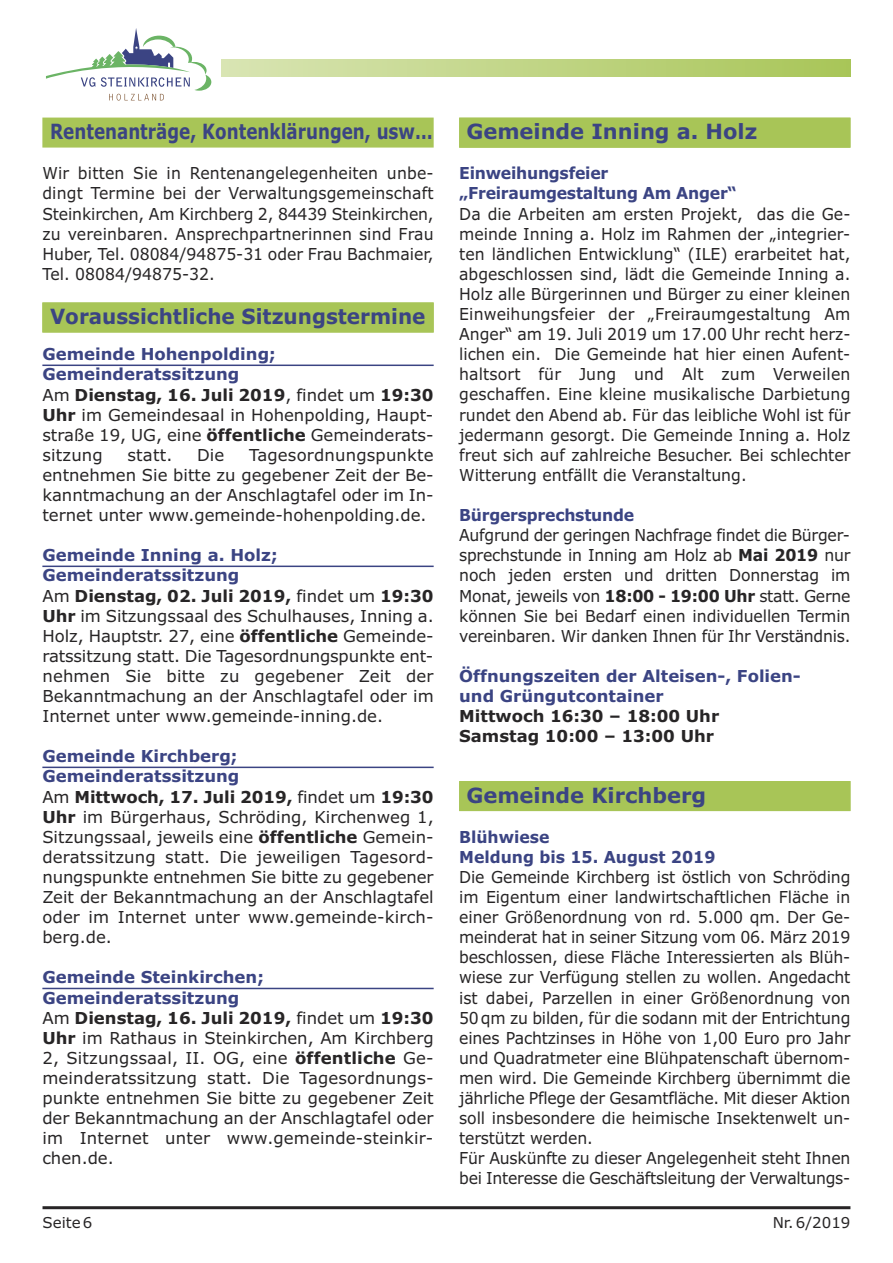
<style>
.page{position:relative;width:893px;height:1263px;background:#fff}
.page>*{position:absolute;margin:0;border:0;box-sizing:border-box;transform-origin:0 0}
.t1{font:700 21px "Verdana";color:#3b4483}
.t2{font:700 21px "Verdana";color:#3b4483;scale:.8 1}
.t3{font:700 21px "Verdana";color:#3b4483;scale:.95 1}
.t4{font:16.5px/20.1px "Verdana";letter-spacing:-.005em;color:#272526;text-align:justify;scale:.95 1}
.t5{font:16.5px/20.1px "Verdana";letter-spacing:-.005em;color:#272526}
.t6{font:700 16.5px/20.1px "Verdana";color:#3b4483;scale:.95 1}
.t7{font:700 16.5px/20.1px "Verdana";color:#3b4483}
.t8{font:700 16.5px/20.1px "Verdana";color:#272526}
.t9{font:15px "Verdana";color:#272526}
.s1{font-weight:700;color:#3b4483}
.s2{font-weight:700}
</style>
<div class="page">
<hr style="left:43px;top:1206px;width:807px;height:3px;background:#272526">
<svg style="left:46px;top:28px;width:165px;height:73px"></svg>
<div style="left:221px;top:60px;width:629px;height:17px;background:linear-gradient(to right,#d9e5b4,#a8c558)"></div>
<div style="left:42px;top:118px;width:392px;height:30px;background:#a8c557"></div>
<div style="left:42px;top:302px;width:392px;height:30px;background:#a8c557"></div>
<hr style="left:42px;top:365px;width:392px;height:1px;background:#3b4483">
<hr style="left:42px;top:566px;width:392px;height:1px;background:#3b4483">
<hr style="left:42px;top:767px;width:392px;height:1px;background:#3b4483">
<hr style="left:42px;top:988px;width:392px;height:1px;background:#3b4483">
<div style="left:459px;top:118px;width:391px;height:30px;background:#a8c557"></div>
<div style="left:459px;top:781px;width:391px;height:30px;background:#a8c557"></div>
<p class="t2" style="left:50px;top:120px;width:480px">Rentenanträge, Kontenklärungen, usw…</p>
<p class="t4" style="left:42px;top:164px;width:413px">Wir bitten Sie in Rentenangelegenheiten unbe&shy;dingt Termine bei der Verwaltungsgemeinschaft Steinkirchen, Am Kirchberg 2, 84439 Steinkirchen, zu vereinbaren. Ansprechpartnerinnen sind Frau Huber, Tel. 08084/94875-31 oder Frau Bachmaier, Tel. 08084/94875-32.</p>
<p class="t3" style="left:50px;top:304px;width:397px">Voraussichtliche Sitzungstermine</p>
<p class="t5" style="left:42px;top:345px;width:393px"><span class="s1">Gemeinde Hohenpolding;<br>Gemeinderatssitzung<br></span>Am <span class="s2">Dienstag, 16. Juli 2019</span>, findet um <span class="s2">19:30<br>Uhr</span> im Gemeindesaal in Hohenpolding, Haupt&shy;straße 19, UG, eine <span class="s2">öffentliche</span> Gemeinderats&shy;sitzung</p>
<p class="t5" style="left:42px;top:445px;width:393px;text-align:justify;text-indent:207px">Tagesordnungspunkte entnehmen Sie bitte zu gegebener Zeit der Be&shy;kanntmachung an der Anschlagtafel oder im In&shy;ternet unter www.gemeinde-hohenpolding.de.</p>
<p class="t5" style="left:42px;top:546px;width:393px"><span class="s1">Gemeinde Inning a. Holz; Gemeinderatssitzung<br></span>Am <span class="s2">Dienstag, 02. Juli 2019,</span> findet um <span class="s2">19:30<br>Uhr</span> im Sitzungssaal des Schulhauses, Inning a.<br>Holz, Hauptstr. 27, eine <span class="s2">öffentliche</span> Gemeinde&shy;ratssitzung statt. Die Tagesordnungspunkte ent&shy;nehmen Sie bitte zu gegebener Zeit der Bekanntmachung an der Anschlagtafel oder im Internet unter www.gemeinde-inning.de.</p>
<p class="t5" style="left:42px;top:747px;width:393px"><span class="s1">Gemeinde Kirchberg; Gemeinderatssitzung<br></span>Am <span class="s2">Mittwoch, 17. Juli 2019,</span> findet um <span class="s2">19:30<br>Uhr</span> im Bürgerhaus, Schröding, Kirchenweg 1, Sitzungssaal, jeweils eine <span class="s2">öffentliche</span> Gemein&shy;deratssitzung statt. Die jeweiligen Tagesord&shy;nungspunkte entnehmen Sie bitte zu gegebener Zeit der Bekanntmachung an der Anschlagtafel oder im Internet unter www.gemeinde-kirch&shy;berg.de.</p>
<p class="t5" style="left:42px;top:968px;width:393px"><span class="s1">Gemeinde Steinkirchen; Gemeinderatssitzung<br></span>Am <span class="s2">Dienstag, 16. Juli 2019,</span> findet um <span class="s2">19:30<br>Uhr</span> im Rathaus in Steinkirchen, Am Kirchberg 2, Sitzungssaal, II. OG, eine <span class="s2">öffentliche</span> Ge&shy;meinderatssitzung statt. Die Tagesordnungs&shy;punkte entnehmen Sie bitte zu gegebener Zeit der Bekanntmachung an der Anschlagtafel oder im Internet unter www.gemeinde-steinkir&shy;chen.de.</p>
<p class="t5" style="left:128px;top:445px;width:46px">statt.</p>
<p class="t5" style="left:197px;top:445px;width:29px">Die</p>
<p class="t1" style="left:466px;top:120px;width:292px">Gemeinde Inning a. Holz</p>
<p class="t6" style="left:459px;top:164px;width:294px">Einweihungsfeier „Freiraumgestaltung Am Anger“</p>
<p class="t4" style="left:459px;top:204px;width:413px">Da die Arbeiten am ersten Projekt, das die Ge&shy;meinde Inning a. Holz im Rahmen der „integrier&shy;ten ländlichen Entwicklung“ (ILE) erarbeitet hat, abgeschlossen sind, lädt die Gemeinde Inning a.<br>Holz alle Bürgerinnen und Bürger zu einer kleinen Einweihungsfeier der „Freiraumgestaltung Am Anger“ am 19. Juli 2019 um 17.00 Uhr recht herz&shy;lichen ein. Die Gemeinde hat hier einen Aufent&shy;haltsort für Jung und Alt zum Verweilen geschaffen. Eine kleine musikalische Darbietung rundet den Abend ab. Für das leibliche Wohl ist für jedermann gesorgt. Die Gemeinde Inning a. Holz freut sich auf zahlreiche Besucher. Bei schlechter Witterung entfällt die Veranstaltung.</p>
<p class="t6" style="left:459px;top:505px;width:186px">Bürgersprechstunde</p>
<p class="t4" style="left:459px;top:525px;width:413px">Aufgrund der geringen Nachfrage findet die Bürger&shy;sprechstunde in Inning am Holz ab <span class="s2">Mai 2019</span> nur noch jeden ersten und dritten Donnerstag im Monat, jeweils von <span class="s2">18:00 - 19:00 Uhr</span> statt. Gerne können Sie bei Bedarf einen individuellen Termin vereinbaren. Wir danken Ihnen für Ihr Verständnis.</p>
<p class="t7" style="left:459px;top:666px;width:343px">Öffnungszeiten der Alteisen-, Folien&shy;und Grüngutcontainer</p>
<p class="t8" style="left:459px;top:706px;width:262px">Mittwoch 16:30 – 18:00 Uhr<br>Samstag 10:00 – 13:00 Uhr</p>
<p class="t1" style="left:466px;top:783px;width:241px">Gemeinde Kirchberg</p>
<p class="t6" style="left:459px;top:827px;width:271px">Blühwiese<br>Meldung bis 15. August 2019</p>
<p class="t4" style="left:459px;top:867px;width:413px;text-align:left">Die Gemeinde Kirchberg ist östlich von Schröding im Eigentum einer landwirtschaftlichen Fläche in einer Größenordnung von rd. 5.000 qm. Der Ge&shy;meinderat hat in seiner Sitzung vom 06. März 2019 beschlossen, diese Fläche Interessierten als Blüh&shy;wiese zur Verfügung stellen zu wollen. Angedacht ist dabei, Parzellen in einer Größenordnung von 50 qm zu bilden, für die sodann mit der Entrichtung eines Pachtzinses in Höhe von 1,00 Euro pro Jahr und Quadratmeter eine Blühpatenschaft übernom&shy;men wird. Die Gemeinde Kirchberg übernimmt die jährliche Pflege der Gesamtfläche. Mit dieser Aktion soll insbesondere die heimische Insektenwelt un&shy;terstützt werden.<br>Für Auskünfte zu dieser Angelegenheit steht Ihnen bei Interesse die Geschäftsleitung der Verwaltungs-</p>
<p class="t9" style="left:43px;top:1214px;width:51px">Seite 6</p>
<p class="t9" style="left:773px;top:1214px;width:79px">Nr. 6/2019</p>
</div>
